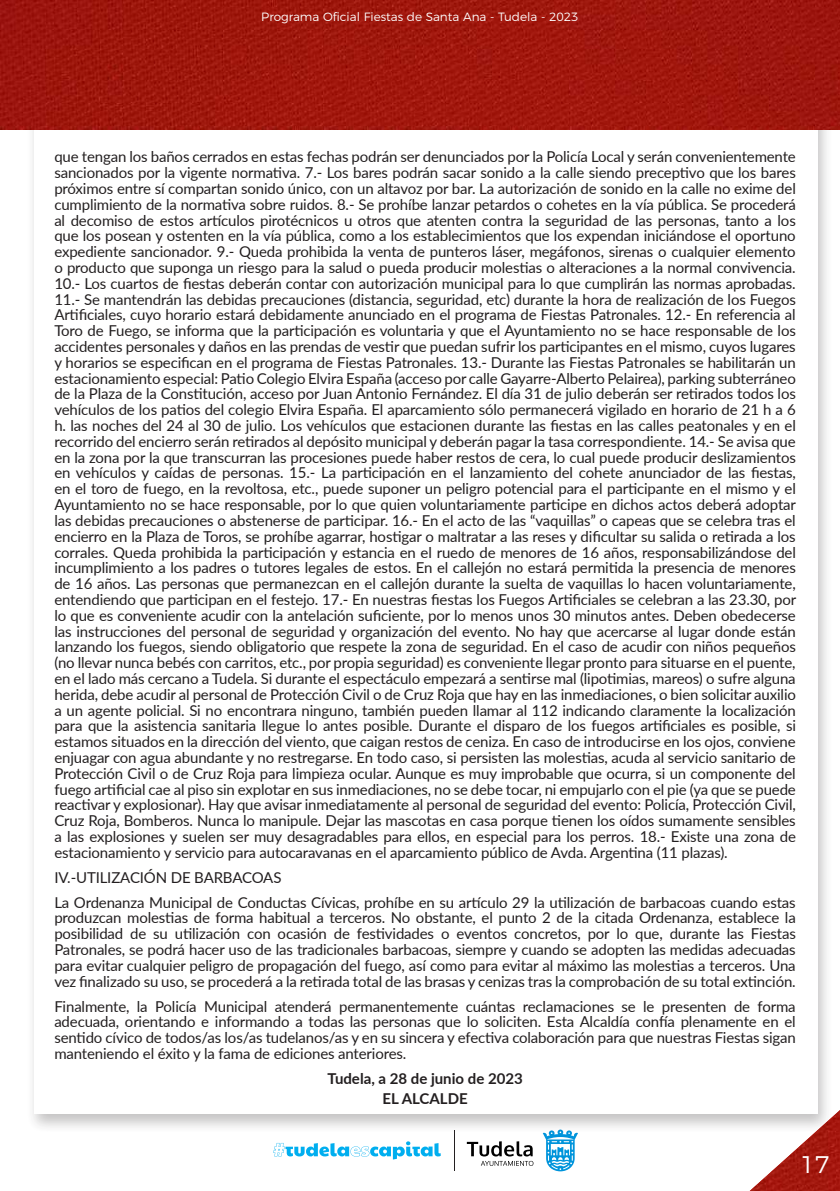
<style>
.page{position:relative;width:840px;height:1191px;background:#fff}
.page>*{position:absolute;margin:0;border:0;box-sizing:border-box;transform-origin:0 0}
.t1{font:300 24px "Montserrat";color:#fff}
.t2{font:15px/15.8px "Lato";letter-spacing:-.01em;color:#231f20;text-align:justify}
.t3{font:700 15px/20.4px "Lato";color:#231f20;text-align:center}
.t4{font:300 12px "Montserrat";color:#fff}
</style>
<div class="page">
<img style="left:749px;top:1111px;width:90px;height:80px">
<hr style="left:454px;top:1130px;width:1px;height:41px;background:#231f20">
<svg style="left:273px;top:1141px;width:167px;height:18px"></svg>
<svg style="left:466px;top:1141px;width:67px;height:24px"></svg>
<svg style="left:542px;top:1133px;width:35px;height:38px"></svg>
<img style="left:0;top:0;width:839px;height:49px">
<div style="left:26px;top:104px;width:806px;height:1029px;background:#231f20;opacity:.3"></div>
<div style="left:34px;top:109px;width:782px;height:1005px;background:#fff"></div>
<img style="left:0;top:49px;width:839px;height:81px">
<p class="t4" style="left:261px;top:8px;width:319px">Programa Oficial Fiestas de Santa Ana - Tudela - 2023</p>
<p class="t2" style="left:54px;top:148px;width:742px">que tengan los baños cerrados en estas fechas podrán ser denunciados por la Policía Local y serán convenientemente sancionados por la vigente normativa. 7.- Los bares podrán sacar sonido a la calle siendo preceptivo que los bares próximos entre sí compartan sonido único, con un altavoz por bar. La autorización de sonido en la calle no exime del cumplimiento de la normativa sobre ruidos. 8.- Se prohíbe lanzar petardos o cohetes en la vía pública. Se procederá al decomiso de estos artículos pirotécnicos u otros que atenten contra la seguridad de las personas, tanto a los que los posean y ostenten en la vía pública, como a los establecimientos que los expendan iniciándose el oportuno expediente sancionador. 9.- Queda prohibida la venta de punteros láser, megáfonos, sirenas o cualquier elemento o producto que suponga un riesgo para la salud o pueda producir molestias o alteraciones a la normal convivencia.<br>10.- Los cuartos de fiestas deberán contar con autorización municipal para lo que cumplirán las normas aprobadas.<br>11.- Se mantendrán las debidas precauciones (distancia, seguridad, etc) durante la hora de realización de los Fuegos Artificiales, cuyo horario estará debidamente anunciado en el programa de Fiestas Patronales. 12.- En referencia al Toro de Fuego, se informa que la participación es voluntaria y que el Ayuntamiento no se hace responsable de los accidentes personales y daños en las prendas de vestir que puedan sufrir los participantes en el mismo, cuyos lugares y horarios se especifican en el programa de Fiestas Patronales. 13.- Durante las Fiestas Patronales se habilitarán un estacionamiento especial: Patio Colegio Elvira España (acceso por calle Gayarre-Alberto Pelairea), parking subterráneo de la Plaza de la Constitución, acceso por Juan Antonio Fernández. El día 31 de julio deberán ser retirados todos los vehículos de los patios del colegio Elvira España. El aparcamiento sólo permanecerá vigilado en horario de 21 h a 6 h. las noches del 24 al 30 de julio. Los vehículos que estacionen durante las fiestas en las calles peatonales y en el recorrido del encierro serán retirados al depósito municipal y deberán pagar la tasa correspondiente. 14.- Se avisa que en la zona por la que transcurran las procesiones puede haber restos de cera, lo cual puede producir deslizamientos en vehículos y caídas de personas. 15.- La participación en el lanzamiento del cohete anunciador de las fiestas, en el toro de fuego, en la revoltosa, etc., puede suponer un peligro potencial para el participante en el mismo y el Ayuntamiento no se hace responsable, por lo que quien voluntariamente participe en dichos actos deberá adoptar las debidas precauciones o abstenerse de participar. 16.- En el acto de las “vaquillas” o capeas que se celebra tras el encierro en la Plaza de Toros, se prohíbe agarrar, hostigar o maltratar a las reses y dificultar su salida o retirada a los corrales. Queda prohibida la participación y estancia en el ruedo de menores de 16 años, responsabilizándose del incumplimiento a los padres o tutores legales de estos. En el callejón no estará permitida la presencia de menores de 16 años. Las personas que permanezcan en el callejón durante la suelta de vaquillas lo hacen voluntariamente, entendiendo que participan en el festejo. 17.- En nuestras fiestas los Fuegos Artificiales se celebran a las 23.30, por lo que es conveniente acudir con la antelación suficiente, por lo menos unos 30 minutos antes. Deben obedecerse las instrucciones del personal de seguridad y organización del evento. No hay que acercarse al lugar donde están lanzando los fuegos, siendo obligatorio que respete la zona de seguridad. En el caso de acudir con niños pequeños (no llevar nunca bebés con carritos, etc., por propia seguridad) es conveniente llegar pronto para situarse en el puente, en el lado más cercano a Tudela. Si durante el espectáculo empezará a sentirse mal (lipotimias, mareos) o sufre alguna herida, debe acudir al personal de Protección Civil o de Cruz Roja que hay en las inmediaciones, o bien solicitar auxilio a un agente policial. Si no encontrara ninguno, también pueden llamar al 112 indicando claramente la localización para que la asistencia sanitaria llegue lo antes posible. Durante el disparo de los fuegos artificiales es posible, si estamos situados en la dirección del viento, que caigan restos de ceniza. En caso de introducirse en los ojos, conviene enjuagar con agua abundante y no restregarse. En todo caso, si persisten las molestias, acuda al servicio sanitario de Protección Civil o de Cruz Roja para limpieza ocular. Aunque es muy improbable que ocurra, si un componente del fuego artificial cae al piso sin explotar en sus inmediaciones, no se debe tocar, ni empujarlo con el pie (ya que se puede reactivar y explosionar). Hay que avisar inmediatamente al personal de seguridad del evento: Policía, Protección Civil, Cruz Roja, Bomberos. Nunca lo manipule. Dejar las mascotas en casa porque tienen los oídos sumamente sensibles a las explosiones y suelen ser muy desagradables para ellos, en especial para los perros. 18.- Existe una zona de estacionamiento y servicio para autocaravanas en el aparcamiento público de Avda. Argentina (11 plazas).</p>
<p class="t2" style="left:54px;top:864px;width:742px;line-height:24.8px">IV.-UTILIZACIÓN DE BARBACOAS<br>La Ordenanza Municipal de Conductas Cívicas, prohíbe en su artículo 29 la utilización de barbacoas cuando estas</p>
<p class="t2" style="left:54px;top:909px;width:742px">produzcan molestias de forma habitual a terceros. No obstante, el punto 2 de la citada Ordenanza, establece la posibilidad de su utilización con ocasión de festividades o eventos concretos, por lo que, durante las Fiestas Patronales, se podrá hacer uso de las tradicionales barbacoas, siempre y cuando se adopten las medidas adecuadas para evitar cualquier peligro de propagación del fuego, así como para evitar al máximo las molestias a terceros. Una vez finalizado su uso, se procederá a la retirada total de las brasas y cenizas tras la comprobación de su total extinción.</p>
<p class="t2" style="left:54px;top:997px;width:742px">Finalmente, la Policía Municipal atenderá permanentemente cuántas reclamaciones se le presenten de forma adecuada, orientando e informando a todas las personas que lo soliciten. Esta Alcaldía confía plenamente en el sentido cívico de todos/as los/as tudelanos/as y en su sincera y efectiva colaboración para que nuestras Fiestas sigan manteniendo el éxito y la fama de ediciones anteriores.</p>
<p class="t3" style="left:327px;top:1067px;width:197px">Tudela, a 28 de junio de 2023<br>EL ALCALDE</p>
<h1 class="t1" style="left:799px;top:1145px;width:31px">17</h1>
</div>
